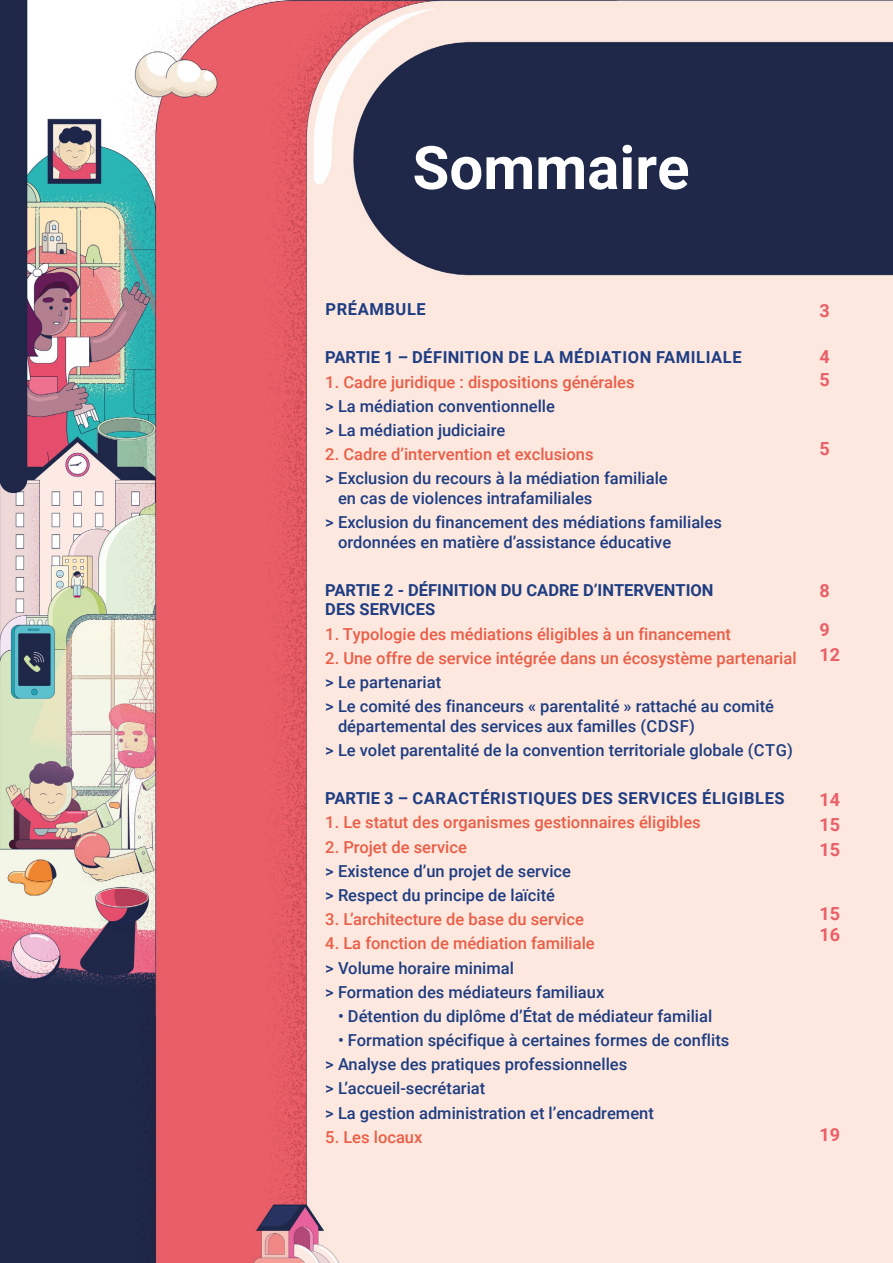
<style>
.page{position:relative;width:893px;height:1263px;background:#fff}
.page>*{position:absolute;margin:0;border:0;box-sizing:border-box;transform-origin:0 0}
.t1{font:700 60px "Roboto";color:#fff}
.t2{font:700 18px/21px "Roboto";color:#ea5f68}
.t3{font:500 16.5px/19.5px "Roboto";color:#1e3d82}
.t4{font:500 16.5px "Roboto";color:#eb5d46}
.t5{font:700 16.5px "Roboto";letter-spacing:.03em;color:#1e3d82}
.t6{font:700 16.5px/19.5px "Roboto";color:#1e3d82}
</style>
<div class="page">
<img style="left:1px;top:0;width:892px;height:1263px">
<div style="left:492px;top:1142px;width:401px;height:121px;background:#fde8e0"></div>
<p class="t1" style="left:412px;top:126px;width:279px">Sommaire</p>
<p class="t5" style="left:326px;top:298px;width:102px">PRÉAMBULE</p>
<p class="t5" style="left:325px;top:346px;width:418px">PARTIE 1 – DÉFINITION DE LA MÉDIATION FAMILIALE</p>
<p class="t4" style="left:325px;top:370px;width:311px">1. Cadre juridique : dispositions générales</p>
<p class="t3" style="left:325px;top:396px;width:231px">&gt; La médiation conventionnelle</p>
<p class="t3" style="left:325px;top:420px;width:182px">&gt; La médiation judiciaire</p>
<p class="t4" style="left:325px;top:443px;width:270px">2. Cadre d’intervention et exclusions</p>
<p class="t3" style="left:338px;top:468px;width:331px;text-indent:-13px">&gt; Exclusion du recours à la médiation familiale en cas de violences intrafamiliales</p>
<p class="t3" style="left:338px;top:512px;width:385px;text-indent:-13px">&gt; Exclusion du financement des médiations familiales ordonnées en matière d’assistance éducative</p>
<p class="t6" style="left:325px;top:580px;width:390px">PARTIE 2 - DÉFINITION DU CADRE D’INTERVENTION<br>DES SERVICES</p>
<p class="t4" style="left:325px;top:622px;width:407px">1. Typologie des médiations éligibles à un financement</p>
<p class="t4" style="left:325px;top:646px;width:473px">2. Une offre de service intégrée dans un écosystème partenarial</p>
<p class="t3" style="left:325px;top:672px;width:117px">&gt; Le partenariat</p>
<p class="t3" style="left:338px;top:696px;width:438px;text-indent:-13px">&gt; Le comité des financeurs « parentalité » rattaché au comité départemental des services aux familles (CDSF)</p>
<p class="t3" style="left:325px;top:740px;width:469px">&gt; Le volet parentalité de la convention territoriale globale (CTG)</p>
<p class="t5" style="left:325px;top:787px;width:461px">PARTIE 3 – CARACTÉRISTIQUES DES SERVICES ÉLIGIBLES</p>
<p class="t4" style="left:325px;top:811px;width:377px">1. Le statut des organismes gestionnaires éligibles</p>
<p class="t4" style="left:325px;top:835px;width:143px">2. Projet de service</p>
<p class="t3" style="left:325px;top:860px;width:247px">&gt; Existence d’un projet de service</p>
<p class="t3" style="left:325px;top:885px;width:231px">&gt; Respect du principe de laïcité</p>
<p class="t4" style="left:325px;top:908px;width:260px">3. L’architecture de base du service</p>
<p class="t4" style="left:325px;top:932px;width:271px">4. La fonction de médiation familiale</p>
<p class="t3" style="left:325px;top:957px;width:190px">&gt; Volume horaire minimal</p>
<p class="t3" style="left:325px;top:981px;width:281px">&gt; Formation des médiateurs familiaux</p>
<p class="t3" style="left:338px;top:1006px;width:376px">• Détention du diplôme d’État de médiateur familial</p>
<p class="t3" style="left:338px;top:1030px;width:393px">• Formation spécifique à certaines formes de conflits</p>
<p class="t3" style="left:325px;top:1054px;width:303px">&gt; Analyse des pratiques professionnelles</p>
<p class="t3" style="left:325px;top:1078px;width:162px">&gt; L’accueil-secrétariat</p>
<p class="t3" style="left:325px;top:1102px;width:330px">&gt; La gestion administration et l’encadrement</p>
<p class="t4" style="left:325px;top:1125px;width:99px">5. Les locaux</p>
<p class="t2" style="left:819px;top:299px;width:12px">3</p>
<p class="t2" style="left:819px;top:346px;width:12px">4</p>
<p class="t2" style="left:819px;top:368px;width:12px">5</p>
<p class="t2" style="left:819px;top:438px;width:12px">5</p>
<p class="t2" style="left:819px;top:579px;width:12px">8</p>
<p class="t2" style="left:819px;top:618px;width:12px">9</p>
<p class="t2" style="left:819px;top:644px;width:22px">12</p>
<p class="t2" style="left:819px;top:788px;width:22px">14</p>
<p class="t2" style="left:819px;top:814px;width:22px">15</p>
<p class="t2" style="left:819px;top:838px;width:22px">15</p>
<p class="t2" style="left:819px;top:903px;width:22px">15<br>16</p>
<p class="t2" style="left:819px;top:1123px;width:22px">19</p>
</div>
